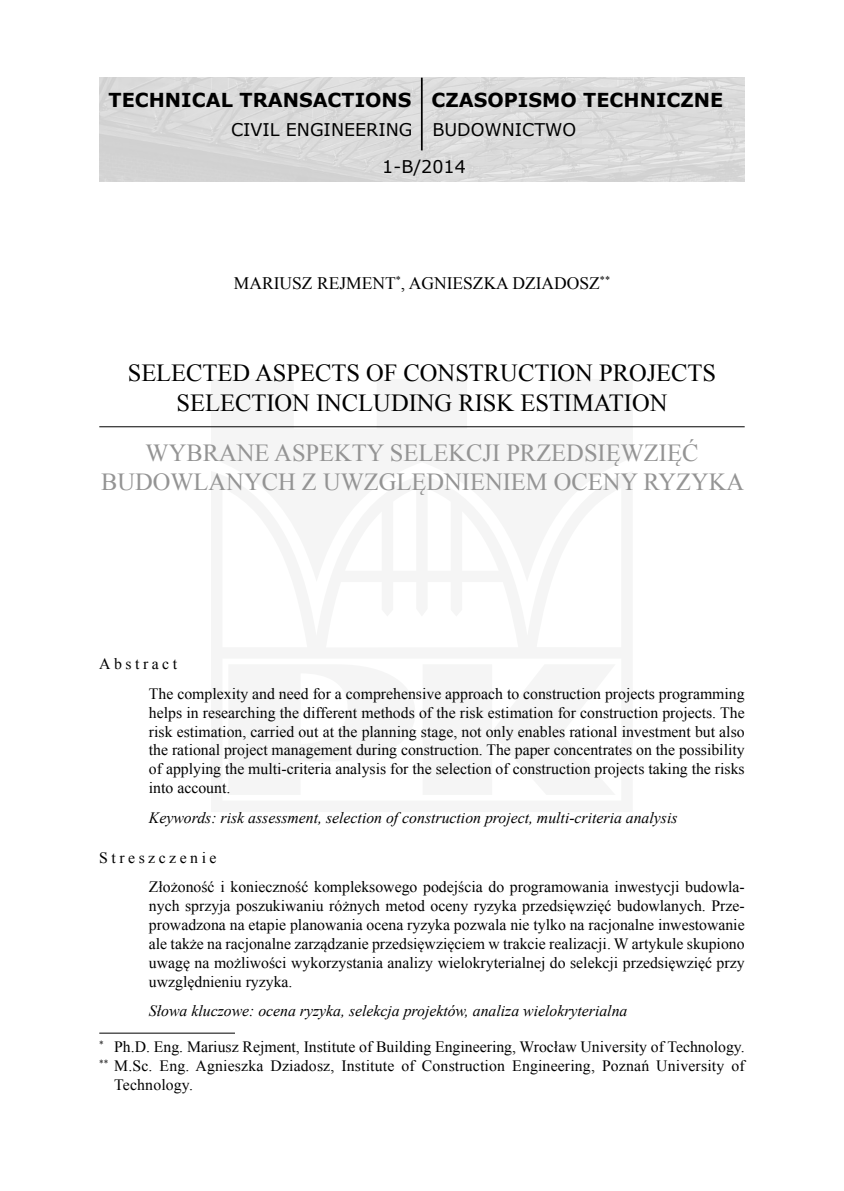
<style>
.page{position:relative;width:844px;height:1191px;background:#fff}
.page>*{position:absolute;margin:0;border:0;box-sizing:border-box;transform-origin:0 0}
.tytul_artukulu_angie{font:24.5px/29.4px "Times New Roman";color:#949494;text-align:center}
.tytul_artykulu{font:24.5px/29.4px "Times New Roman";color:#000;text-align:center}
.t1{font:700 19.25px "Verdana";color:#000}
.autor{font:17.5px "Times New Roman";color:#000}
.t2{font:17.5px "Verdana";color:#000}
.streszczenie_tekst{font:15.75px/18.9px "Times New Roman";color:#000;text-align:justify}
.przypis_cz{font:15.75px/18.9px "Times New Roman";letter-spacing:.01em;color:#000}
.slowa_kluczowe{font:italic 15.75px "Times New Roman";color:#000}
.streszczenie{font:15.75px "Times New Roman";letter-spacing:.22em;color:#000}
</style>
<div class="page">
<hr style="left:99px;top:1032px;width:136px;height:1px;background:#000">
<hr style="left:99px;top:426px;width:645px;height:1px;background:#000">
<img style="left:99px;top:78px;width:645px;height:104px">
<hr style="left:421px;top:78px;width:1px;height:72px;background:#000">
<p class="t1" style="left:109px;top:87px;width:304px">TECHNICAL TRANSACTIONS</p>
<p class="t2" style="left:231px;top:117px;width:183px">CIVIL ENGINEERING</p>
<p class="t2" style="left:382px;top:154px;width:85px">1-B/2014</p>
<p class="t1" style="left:431px;top:87px;width:293px">CZASOPISMO TECHNICZNE</p>
<p class="t2" style="left:432px;top:117px;width:145px">BUDOWNICTWO</p>
<p class="autor" style="left:234px;top:271px;width:378px">MARIUSZ REJMENT<sup>*</sup>, AGNIESZKA DZIADOSZ<sup>**</sup></p>
<p class="tytul_artykulu" style="left:128px;top:358px;width:590px">SELECTED ASPECTS OF CONSTRUCTION PROJECTS<br>SELECTION INCLUDING RISK ESTIMATION</p>
<p class="tytul_artukulu_angie" style="left:101px;top:438px;width:644px">WYBRANE ASPEKTY SELEKCJI PRZEDSIĘWZIĘĆ<br>BUDOWLANYCH Z UWZGLĘDNIENIEM OCENY RYZYKA</p>
<p class="streszczenie" style="left:99px;top:653px;width:79px">Abstract</p>
<p class="streszczenie_tekst" style="left:149px;top:684px;width:597px">The complexity and need for a comprehensive approach to construction projects programming helps in researching the different methods of the risk estimation for construction projects. The risk estimation, carried out at the planning stage, not only enables rational investment but also the rational project management during construction. The paper concentrates on the possibility of applying the multi-criteria analysis for the selection of construction projects taking the risks into account.</p>
<p class="slowa_kluczowe" style="left:149px;top:806px;width:530px">Keywords: risk assessment, selection of construction project, multi-criteria analysis</p>
<p class="streszczenie" style="left:99px;top:846px;width:119px">Streszczenie</p>
<p class="streszczenie_tekst" style="left:149px;top:877px;width:597px">Złożoność i konieczność kompleksowego podejścia do programowania inwestycji budowla&shy;nych sprzyja poszukiwaniu różnych metod oceny ryzyka przedsięwzięć budowlanych. Prze&shy;prowadzona na etapie planowania ocena ryzyka pozwala nie tylko na racjonalne inwestowanie ale także na racjonalne zarządzanie przedsięwzięciem w trakcie realizacji. W artykule skupiono uwagę na możliwości wykorzystania analizy wielokryterialnej do selekcji przedsięwzięć przy uwzględnieniu ryzyka.</p>
<p class="slowa_kluczowe" style="left:149px;top:999px;width:480px">Słowa kluczowe: ocena ryzyka, selekcja projektów, analiza wielokryterialna</p>
<p class="przypis_cz" style="left:99px;top:1037px;width:646px"><sup>*</sup> Ph.D. Eng. Mariusz Rejment, Institute of Building Engineering, Wrocław University of Technology.</p>
<p class="przypis_cz" style="left:114px;top:1056px;width:631px;text-indent:-15px"><sup>**</sup> M.Sc. Eng. Agnieszka Dziadosz, Institute of Construction Engineering, Poznań University of<br>Technology.</p>
</div>
